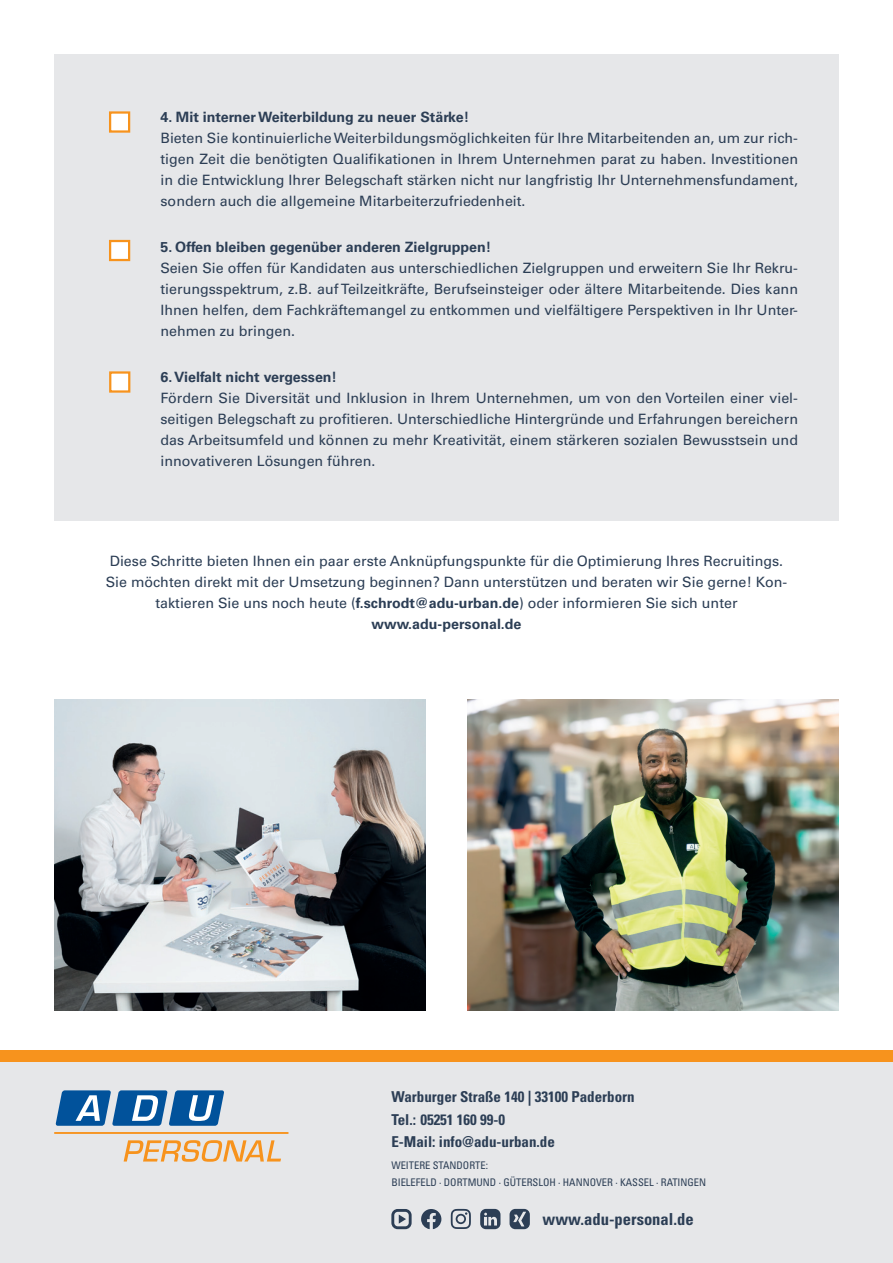
<style>
.page{position:relative;width:893px;height:1263px;background:#fff}
.page>*{position:absolute;margin:0;border:0;box-sizing:border-box;transform-origin:0 0}
.t1{font:700 condensed 16.5px "Univers LT Pro";color:#2c3e55}
.t2{font:700 condensed 15px/22.5px "Univers LT Pro";color:#2c3e55}
.t3{font:14.25px/21px "Univers LT Pro 55 Roman";color:#2c3e55;text-align:justify}
.t4{font:700 14.25px "Univers LT Pro 65";color:#2c3e55}
.t5{font:condensed 10.5px/16.5px "Univers LT Pro";color:#2c3e55}
.s1{font-family:"Univers LT Pro 65";font-weight:700}
</style>
<div class="page">
<div style="left:54px;top:54px;width:785px;height:466px;background:#e6e7e9"></div>
<div style="left:109px;top:111px;width:21px;height:22px;background:#fff;border:2px solid #f7931d"></div>
<div style="left:109px;top:240px;width:21px;height:21px;background:#fff;border:2px solid #f7931d"></div>
<div style="left:109px;top:371px;width:21px;height:22px;background:#fff;border:2px solid #f7931d"></div>
<div style="left:0;top:1059px;width:893px;height:204px;background:#e6e7e9"></div>
<svg style="left:421px;top:1209px;width:20px;height:20px"></svg>
<svg style="left:451px;top:1209px;width:20px;height:20px"></svg>
<div style="left:391px;top:1209px;width:21px;height:20px;border:3px solid #2c3e55;border-radius:5px"></div>
<svg style="left:399px;top:1214px;width:7px;height:9px"></svg>
<svg style="left:480px;top:1209px;width:20px;height:20px"></svg>
<svg style="left:510px;top:1209px;width:20px;height:20px"></svg>
<hr style="left:54px;top:1132px;width:235px;height:2px;background:#f7931d">
<svg style="left:56px;top:1090px;width:168px;height:36px;background:#4781b5"></svg>
<svg style="left:124px;top:1140px;width:157px;height:22px"></svg>
<div style="left:0;top:1050px;width:893px;height:11px;background:#f7931d"></div>
<img style="left:54px;top:699px;width:371px;height:311px">
<img style="left:468px;top:699px;width:371px;height:311px">
<p class="t4" style="left:160px;top:109px;width:310px">4. Mit interner Weiterbildung zu neuer Stärke!</p>
<p class="t3" style="left:160px;top:128px;width:639px">Bieten Sie kontinuierliche Weiterbildungsmöglichkeiten für Ihre Mitarbeitenden an, um zur rich&shy;tigen Zeit die benötigten Qualifikationen in Ihrem Unternehmen parat zu haben. Investitionen in die Entwicklung Ihrer Belegschaft stärken nicht nur langfristig Ihr Unternehmensfundament, sondern auch die allgemeine Mitarbeiterzufriedenheit.</p>
<p class="t4" style="left:160px;top:238px;width:332px">5. Offen bleiben gegenüber anderen Zielgruppen!</p>
<p class="t3" style="left:160px;top:257px;width:639px">Seien Sie offen für Kandidaten aus unterschiedlichen Zielgruppen und erweitern Sie Ihr Rekru&shy;tierungsspektrum, z.B. auf Teilzeitkräfte, Berufseinsteiger oder ältere Mitarbeitende. Dies kann Ihnen helfen, dem Fachkräftemangel zu entkommen und vielfältigere Perspektiven in Ihr Unter&shy;nehmen zu bringen.</p>
<p class="t4" style="left:160px;top:369px;width:178px">6. Vielfalt nicht vergessen!</p>
<p class="t3" style="left:160px;top:388px;width:639px">Fördern Sie Diversität und Inklusion in Ihrem Unternehmen, um von den Vorteilen einer viel&shy;seitigen Belegschaft zu profitieren. Unterschiedliche Hintergründe und Erfahrungen bereichern das Arbeitsumfeld und können zu mehr Kreativität, einem stärkeren sozialen Bewusstsein und innovativeren Lösungen führen.</p>
<p class="t3" style="left:106px;top:550px;width:683px;text-align:center">Diese Schritte bieten Ihnen ein paar erste Anknüpfungspunkte für die Optimierung Ihres Recruitings.<br>Sie möchten direkt mit der Umsetzung beginnen? Dann unterstützen und beraten wir Sie gerne! Kon&shy;taktieren Sie uns noch heute (<span class="s1">f.schrodt@adu-urban.de</span>) oder informieren Sie sich unter</p>
<p class="t4" style="left:371px;top:615px;width:152px">www.adu-personal.de</p>
<p class="t2" style="left:391px;top:1086px;width:245px">Warburger Straße 140 | 33100 Paderborn<br>Tel.: 05251 160 99-0<br>E-Mail: info@adu-urban.de</p>
<p class="t5" style="left:391px;top:1157px;width:316px">WEITERE STANDORTE:<br>BIELEFELD · DORTMUND · GÜTERSLOH · HANNOVER · KASSEL · RATINGEN</p>
<p class="t1" style="left:542px;top:1209px;width:153px">www.adu-personal.de</p>
</div>
